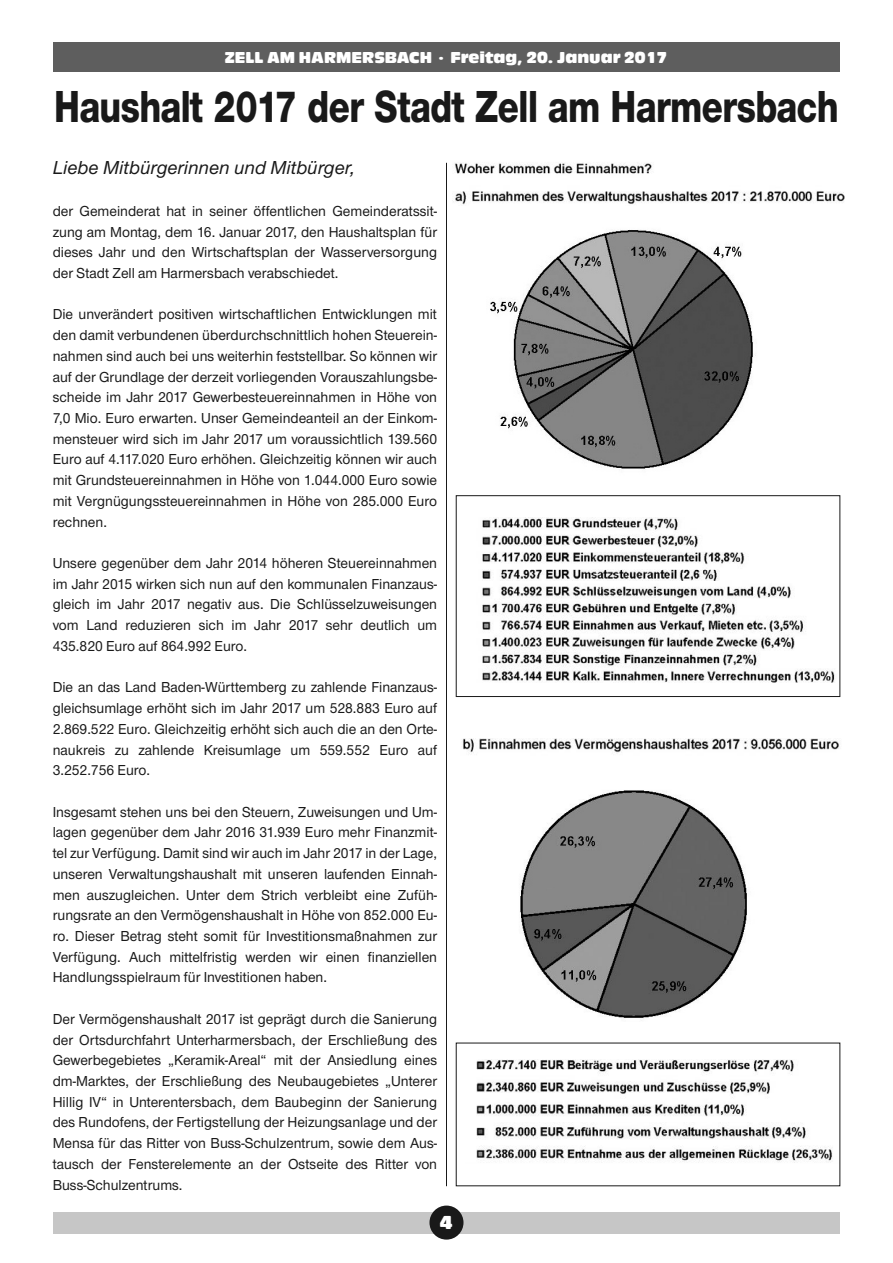
<style>
.page{position:relative;width:893px;height:1263px;background:#fff}
.page>*{position:absolute;margin:0;border:0;box-sizing:border-box;transform-origin:0 0}
.t1{font:800 46.5px "Nimbus Sans Novus T";letter-spacing:-.01em;color:#191919;scale:.8 1}
.t2{font:italic 500 19.5px "Nimbus Sans Novus T";color:#191919}
.t3{font:19.5px "Antique Olive T Compact Ro 1";color:#fff}
.t4{font:16.5px "Antique Olive T Compact Ro 1";color:#fff}
.t5{font:500 15px/20.7px "Nimbus Sans Novus T";color:#191919;text-align:justify}
</style>
<div class="page">
<div style="left:53px;top:1212px;width:786px;height:21px;background:#c6c6c6"></div>
<div style="left:429px;top:1205px;width:34px;height:34px;background:#191919;border-radius:50%"></div>
<div style="left:53px;top:43px;width:786px;height:29px;background:#5e5e5e"></div>
<img style="left:490px;top:230px;width:266px;height:239px">
<img style="left:455px;top:518px;width:380px;height:164px">
<img style="left:476px;top:1059px;width:356px;height:104px">
<img style="left:520px;top:790px;width:227px;height:228px">
<div style="left:456px;top:495px;width:384px;height:202px;border:1px solid #191919"></div>
<hr style="left:446px;top:163px;width:1px;height:1023px;background:#191919">
<img style="left:453px;top:163px;width:392px;height:42px">
<img style="left:463px;top:738px;width:376px;height:15px">
<p class="t4" style="left:225px;top:48px;width:444px">ZELL AM HARMERSBACH · Freitag, 20. Januar 2017</p>
<h1 class="t1" style="left:54px;top:78px;width:982px">Haushalt 2017 der Stadt Zell am Harmersbach</h1>
<h2 class="t2" style="left:53px;top:156px;width:304px">Liebe Mitbürgerinnen und Mitbürger,</h2>
<p class="t5" style="left:53px;top:200px;width:386px">der Gemeinderat hat in seiner öffentlichen Gemeinderatssit&shy;zung am Montag, dem 16. Januar 2017, den Haushaltsplan für dieses Jahr und den Wirtschaftsplan der Wasserversorgung der Stadt Zell am Harmersbach verabschiedet.</p>
<p class="t5" style="left:53px;top:304px;width:386px">Die unverändert positiven wirtschaftlichen Entwicklungen mit den damit verbundenen überdurchschnittlich hohen Steuerein&shy;nahmen sind auch bei uns weiterhin feststellbar. So können wir auf der Grundlage der derzeit vorliegenden Vorauszahlungsbe&shy;scheide im Jahr 2017 Gewerbesteuereinnahmen in Höhe von 7,0 Mio. Euro erwarten. Unser Gemeindeanteil an der Einkom&shy;mensteuer wird sich im Jahr 2017 um voraussichtlich 139.560<br>Euro auf 4.117.020 Euro erhöhen. Gleichzeitig können wir auch mit Grundsteuereinnahmen in Höhe von 1.044.000 Euro sowie mit Vergnügungssteuereinnahmen in Höhe von 285.000 Euro rechnen.</p>
<p class="t5" style="left:53px;top:552px;width:386px">Unsere gegenüber dem Jahr 2014 höheren Steuereinnahmen im Jahr 2015 wirken sich nun auf den kommunalen Finanzaus&shy;gleich im Jahr 2017 negativ aus. Die Schlüsselzuweisungen vom Land reduzieren sich im Jahr 2017 sehr deutlich um 435.820 Euro auf 864.992 Euro.</p>
<p class="t5" style="left:53px;top:677px;width:386px">Die an das Land Baden-Württemberg zu zahlende Finanzaus&shy;gleichsumlage erhöht sich im Jahr 2017 um 528.883 Euro auf 2.869.522 Euro. Gleichzeitig erhöht sich auch die an den Orte&shy;naukreis zu zahlende Kreisumlage um 559.552 Euro auf 3.252.756 Euro.</p>
<p class="t5" style="left:53px;top:801px;width:386px">Insgesamt stehen uns bei den Steuern, Zuweisungen und Um&shy;lagen gegenüber dem Jahr 2016 31.939 Euro mehr Finanzmit&shy;tel zur Verfügung. Damit sind wir auch im Jahr 2017 in der Lage, unseren Verwaltungshaushalt mit unseren laufenden Einnah&shy;men auszugleichen. Unter dem Strich verbleibt eine Zufüh&shy;rungsrate an den Vermögenshaushalt in Höhe von 852.000 Eu&shy;ro. Dieser Betrag steht somit für Investitionsmaßnahmen zur Verfügung. Auch mittelfristig werden wir einen finanziellen Handlungsspielraum für Investitionen haben.</p>
<p class="t5" style="left:53px;top:1008px;width:386px">Der Vermögenshaushalt 2017 ist geprägt durch die Sanierung der Ortsdurchfahrt Unterharmersbach, der Erschließung des Gewerbegebietes „Keramik-Areal“ mit der Ansiedlung eines dm-Marktes, der Erschließung des Neubaugebietes „Unterer Hillig IV“ in Unterentersbach, dem Baubeginn der Sanierung des Rundofens, der Fertigstellung der Heizungsanlage und der Mensa für das Ritter von Buss-Schulzentrum, sowie dem Aus&shy;tausch der Fensterelemente an der Ostseite des Ritter von Buss-Schulzentrums.</p>
<h2 class="t3" style="left:440px;top:1211px;width:14px">4</h2>
</div>
